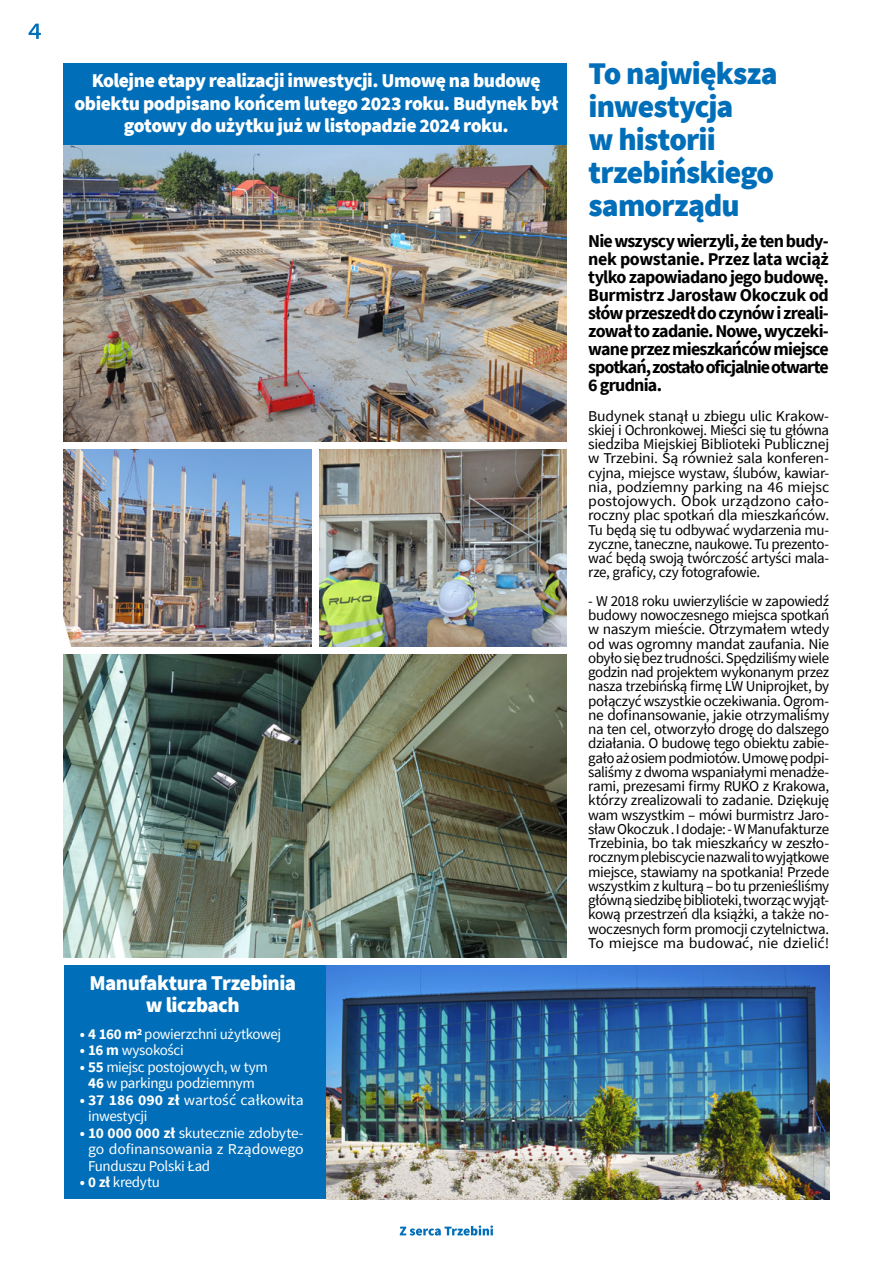
<style>
.page{position:relative;width:893px;height:1263px;background:#fff}
.page>*{position:absolute;margin:0;border:0;box-sizing:border-box;transform-origin:0 0}
.t1{font:900 31.5px/33px "Source Sans Pro";letter-spacing:-.025em;color:#006eb8}
.t2{font:900 21px/22.5px "Source Sans Pro";letter-spacing:-.025em;color:#fff;text-align:center}
.t3{font:900 19.5px/22.5px "Source Sans Pro";letter-spacing:-.025em;color:#fff;text-align:center}
.t4{font:700 18px/18px "Source Sans Pro";letter-spacing:-.055em;color:#000;text-align:justify}
.t5{font:15px/14.2px "Source Sans Pro";letter-spacing:-.02em;color:#000;text-align:justify}
.t6{font:15px/14.2px "Source Sans Pro";letter-spacing:-.02em;color:#000;text-align:justify;scale:1.05 1}
.t7{font:15px/16.5px "Source Sans Pro";letter-spacing:-.02em;color:#fff;text-align:center}
.t8{font:15px/16.5px "Source Sans Pro";letter-spacing:-.02em;color:#fff;scale:1.05 1}
.s1{font-weight:700}
</style>
<div class="page">
<div style="left:64px;top:965px;width:289px;height:234px;background:#006eb8"></div>
<div style="left:64px;top:64px;width:503px;height:232px;background:#006eb8"></div>
<img style="left:64px;top:146px;width:503px;height:295px">
<img style="left:64px;top:450px;width:247px;height:196px">
<img style="left:326px;top:965px;width:503px;height:234px">
<img style="left:320px;top:450px;width:247px;height:196px">
<img style="left:64px;top:655px;width:503px;height:303px">
<svg style="left:29px;top:24px;width:12px;height:15px"></svg>
<svg style="left:400px;top:1225px;width:93px;height:10px"></svg>
<h3 class="t3" style="left:74px;top:69px;width:485px">Kolejne etapy realizacji inwestycji. Umowę na budowę obiektu podpisano końcem lutego 2023 roku. Budynek był gotowy do użytku już w listopadzie 2024 roku.</h3>
<h2 class="t2" style="left:89px;top:971px;width:208px">Manufaktura Trzebinia w liczbach</h2>
<p class="t7" style="left:80px;top:1025px;width:203px"><span class="s1">• 4 160 m2</span> powierzchni użytkowej</p>
<p class="t7" style="left:80px;top:1042px;width:105px"><span class="s1">• 16 m</span> wysokości</p>
<p class="t7" style="left:80px;top:1058px;width:190px"><span class="s1">• 55</span> miejsc postojowych, w tym<br><span class="s1">46</span> w parkingu podziemnym</p>
<p class="t8" style="left:88px;top:1091px;width:207px;text-indent:-9px"><span class="s1">• 37 186 090 zł</span> wartość całkowita inwestycji</p>
<p class="t7" style="left:88px;top:1124px;width:217px;text-align:justify;text-indent:-9px"><span class="s1">• 10 000 000 zł</span> skutecznie zdobyte&shy;go dofinansowania z Rządowego Funduszu Polski Ład</p>
<p class="t7" style="left:80px;top:1174px;width:82px"><span class="s1">• 0 zł</span> kredytu</p>
<h1 class="t1" style="left:589px;top:57px;width:191px">To największa inwestycja<br>w historii trzebińskiego samorządu</h1>
<p class="t4" style="left:588px;top:232px;width:242px">Nie wszyscy wierzyli, że ten budy&shy;nek powstanie. Przez lata wciąż tylko zapowiadano jego budowę.<br>Burmistrz Jarosław Okoczuk od słów przeszedł do czynów i zreali&shy;zował to zadanie. Nowe, wyczeki&shy;wane przez mieszkańców miejsce spotkań, zostało oficjalnie otwarte 6 grudnia.</p>
<p class="t6" style="left:588px;top:408px;width:231px">Budynek stanął u zbiegu ulic Krakow&shy;skiej i Ochronkowej. Mieści się tu główna siedziba Miejskiej Biblioteki Publicznej w Trzebini. Są również sala konferen&shy;cyjna, miejsce wystaw, ślubów, kawiar&shy;nia, podziemny parking na 46 miejsc postojowych. Obok urządzono cało&shy;roczny plac spotkań dla mieszkańców.<br>Tu będą się tu odbywać wydarzenia mu&shy;zyczne, taneczne, naukowe. Tu prezento&shy;wać będą swoją twórczość artyści mala&shy;rze, graficy, czy fotografowie.</p>
<p class="t5" style="left:588px;top:594px;width:242px">- W 2018 roku uwierzyliście w zapowiedź budowy nowoczesnego miejsca spotkań w naszym mieście. Otrzymałem wtedy od was ogromny mandat zaufania. Nie obyło się bez trudności. Spędziliśmy wiele godzin nad projektem wykonanym przez nasza trzebińską firmę LW Uniprojket, by połączyć wszystkie oczekiwania. Ogrom&shy;ne dofinansowanie, jakie otrzymaliśmy na ten cel, otworzyło drogę do dalszego działania. O budowę tego obiektu zabie&shy;gało aż osiem podmiotów. Umowę podpi&shy;saliśmy z dwoma wspaniałymi menadże&shy;rami, prezesami firmy RUKO z Krakowa, którzy zrealizowali to zadanie. Dziękuję wam wszystkim – mówi burmistrz Jaro&shy;sław Okoczuk . Idodaje: - WManufakturze Trzebinia, bo tak mieszkańcy w zeszło&shy;rocznym plebiscycie nazwali to wyjątkowe miejsce, stawiamy na spotkania! Przede wszystkim z kulturą – bo tu przenieśliśmy główną siedzibę biblioteki, tworząc wyjąt&shy;kową przestrzeń dla książki, a także no&shy;woczesnych form promocji czytelnictwa.<br>To miejsce ma budować, nie dzielić!</p>
</div>
